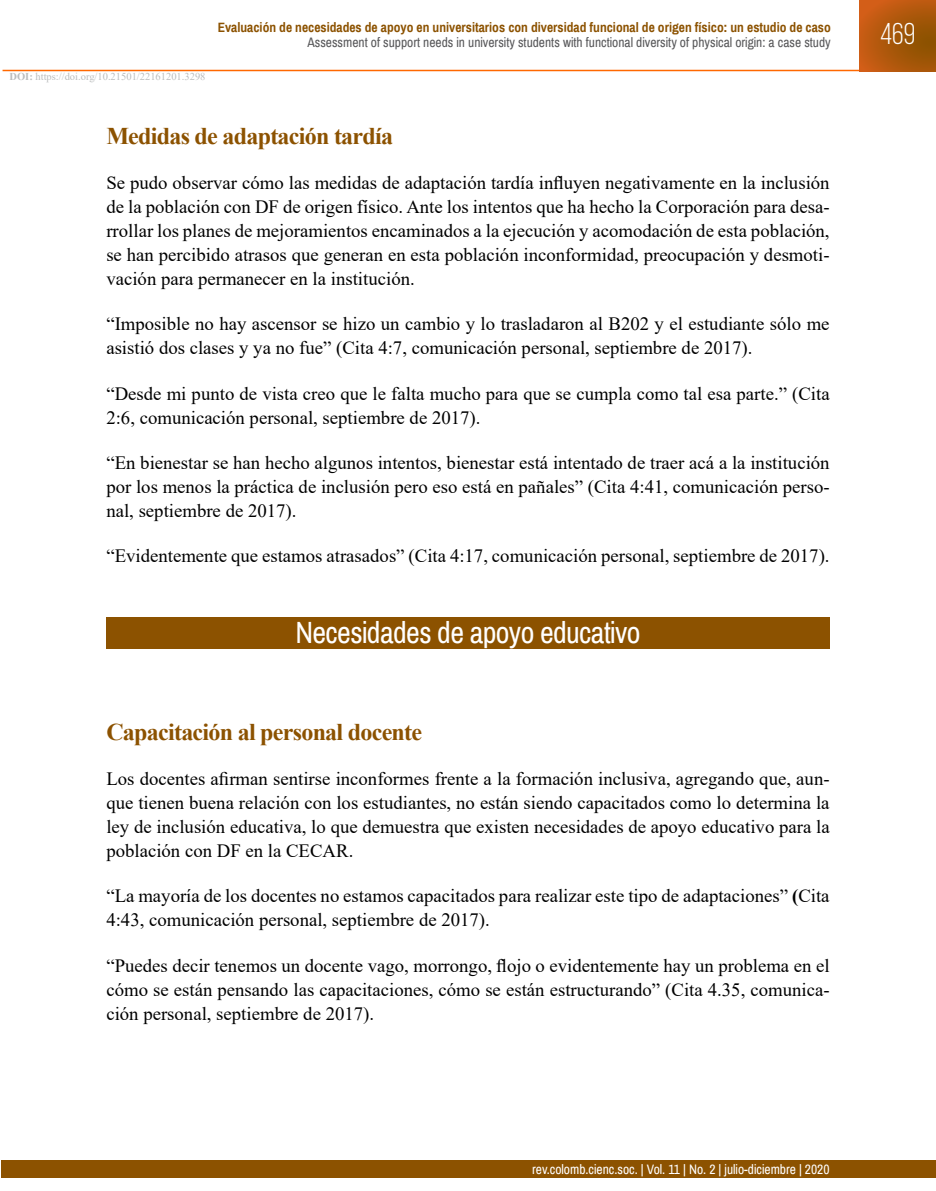
<style>
.page{position:relative;width:936px;height:1191px;background:#fff}
.page>*{position:absolute;margin:0;border:0;box-sizing:border-box;transform-origin:0 0}
.t1{font:30px "Archivo Narrow";letter-spacing:-.02em;color:#fff}
.t2{font:30px "Bebas Neue";color:#fff}
.t3{font:700 24px "Times New Roman";letter-spacing:-.03em;color:#8c5200}
.t4{font:18.75px/24px "Times New Roman";color:#000;text-align:justify}
.t5{font:700 13.5px "Archivo Narrow";color:#8c5200}
.t6{font:13.5px "Archivo Narrow";color:#58585a}
.t7{font:13.5px "Archivo Narrow";color:#fff}
.t8{font:10.5px "Times New Roman";color:#bbbdbe}
.s1{font-weight:700}
</style>
<div class="page">
<div style="left:2px;top:1160px;width:933px;height:18px;background:#8c5200"></div>
<hr style="left:3px;top:70px;width:856px;height:1px;background:#ff6800">
<svg style="left:859px;top:0;width:76px;height:71px;background:#b0580c"></svg>
<div style="left:106px;top:617px;width:723px;height:32px;background:#8c5200"></div>
<p class="t8" style="left:10px;top:69px;width:197px"><span class="s1">DOI:</span> https://doi.org/10.21501/22161201.3298</p>
<p class="t5" style="left:218px;top:19px;width:614px">Evaluación de necesidades de apoyo en universitarios con diversidad funcional de origen físico: un estudio de caso</p>
<p class="t6" style="left:307px;top:34px;width:525px">Assessment of support needs in university students with functional diversity of physical origin: a case study</p>
<p class="t3" style="left:106px;top:118px;width:288px">Medidas de adaptación tardía</p>
<p class="t4" style="left:106px;top:170px;width:724px">Se pudo observar cómo las medidas de adaptación tardía influyen negativamente en la inclusión de la población con DF de origen físico. Ante los intentos que ha hecho la Corporación para desa&shy;rrollar los planes de mejoramientos encaminados a la ejecución y acomodación de esta población, se han percibido atrasos que generan en esta población inconformidad, preocupación y desmoti&shy;vación para permanecer en la institución.</p>
<p class="t4" style="left:106px;top:311px;width:724px">“Imposible no hay ascensor se hizo un cambio y lo trasladaron al B202 y el estudiante sólo me asistió dos clases y ya no fue” (Cita 4:7, comunicación personal, septiembre de 2017).</p>
<p class="t4" style="left:106px;top:381px;width:724px">“Desde mi punto de vista creo que le falta mucho para que se cumpla como tal esa parte.” (Cita<br>2:6, comunicación personal, septiembre de 2017).</p>
<p class="t4" style="left:106px;top:450px;width:724px">“En bienestar se han hecho algunos intentos, bienestar está intentado de traer acá a la institución por los menos la práctica de inclusión pero eso está en pañales” (Cita 4:41, comunicación perso&shy;nal, septiembre de 2017).</p>
<p class="t4" style="left:106px;top:543px;width:724px">“Evidentemente que estamos atrasados” (Cita 4:17, comunicación personal, septiembre de 2017).</p>
<h1 class="t1" style="left:295px;top:614px;width:346px">Necesidades de apoyo educativo</h1>
<p class="t3" style="left:106px;top:714px;width:317px">Capacitación al personal docente</p>
<p class="t4" style="left:106px;top:766px;width:724px">Los docentes afirman sentirse inconformes frente a la formación inclusiva, agregando que, aun&shy;que tienen buena relación con los estudiantes, no están siendo capacitados como lo determina la ley de inclusión educativa, lo que demuestra que existen necesidades de apoyo educativo para la población con DF en la CECAR.</p>
<p class="t4" style="left:106px;top:883px;width:724px">“La mayoría de los docentes no estamos capacitados para realizar este tipo de adaptaciones” <span class="s1">(</span>Cita<br>4:43, comunicación personal, septiembre de 2017).</p>
<p class="t4" style="left:106px;top:952px;width:724px">“Puedes decir tenemos un docente vago, morrongo, flojo o evidentemente hay un problema en el cómo se están pensando las capacitaciones, cómo se están estructurando” (Cita 4.35, comunica&shy;ción personal, septiembre de 2017).</p>
<h1 class="t2" style="left:880px;top:18px;width:37px">469</h1>
<p class="t7" style="left:532px;top:1160px;width:299px">rev.colomb.cienc.soc. | Vol. 11 | No. 2 | julio-diciembre | 2020</p>
</div>
